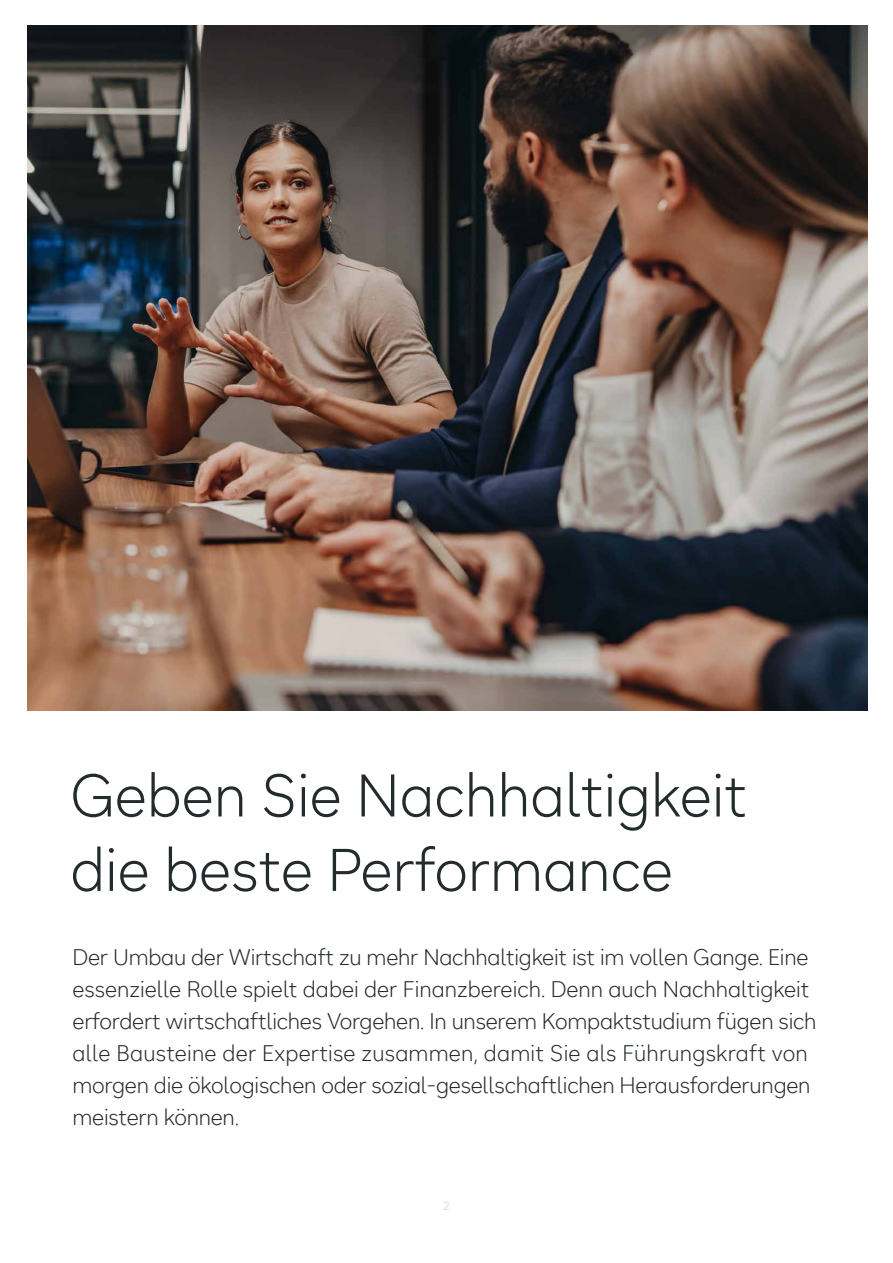
<style>
.page{position:relative;width:893px;height:1263px;background:#fff}
.page>*{position:absolute;margin:0;border:0;box-sizing:border-box;transform-origin:0 0}
.t1{font:300 60px/74.4px "SRH Text";color:#242b2d}
.t2{font:300 22.5px/32px "SRH Text";letter-spacing:-.01em;color:#242b2d}
.t3{font:300 12px "SRH Text";color:#cecdcd}
</style>
<div class="page">
<img style="left:27px;top:26px;width:840px;height:684px">
<h1 class="t1" style="left:70px;top:759px;width:678px">Geben Sie Nachhaltigkeit die beste Performance</h1>
<p class="t2" style="left:72px;top:942px;width:745px">Der Umbau der Wirtschaft zu mehr Nachhaltigkeit ist im vollen Gange. Eine essenzielle Rolle spielt dabei der Finanzbereich. Denn auch Nachhaltigkeit erfordert wirtschaftliches Vorgehen. In unserem Kompaktstudium fügen sich alle Bausteine der Expertise zusammen, damit Sie als Führungskraft von morgen die ökologischen oder sozial-gesellschaftlichen Herausforderungen meistern können.</p>
<p class="t3" style="left:443px;top:1199px;width:9px">2</p>
</div>
